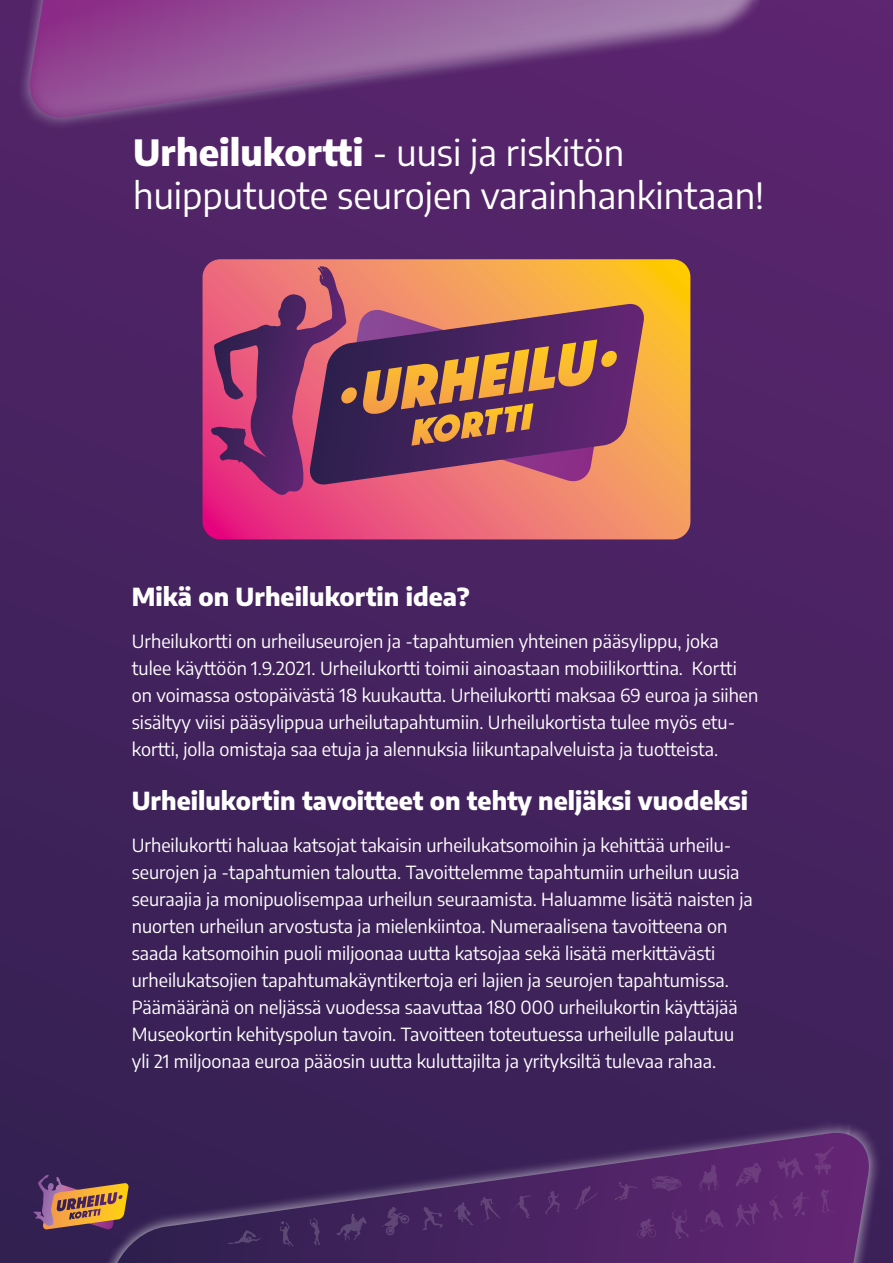
<style>
.page{position:relative;width:893px;height:1263px;background:#fff}
.page>*{position:absolute;margin:0;border:0;box-sizing:border-box;transform-origin:0 0}
.t1{font:100 condensed 36px/43.2px "Encode Sans";color:#fff}
.t2{font:100 condensed 24.75px "Encode Sans";color:#fff}
.t3{font:100 condensed 18px/27px "Encode Sans";color:#fff}
</style>
<div class="page">
<div style="left:0;top:0;width:893px;height:1263px;background:linear-gradient(to bottom,#5b256f,#332052)"></div>
<div style="left:7px;top:0;width:818px;height:140px;background:#55246b"></div>
<svg style="left:26px;top:0;width:779px;height:121px;background:#7b4386"></svg>
<div style="left:46px;top:1110px;width:847px;height:153px;background:#3a2157"></div>
<svg style="left:117px;top:1133px;width:755px;height:130px;background:#44255e"></svg>
<svg style="left:227px;top:1146px;width:609px;height:100px;background:#4c2764"></svg>
<svg style="left:34px;top:1175px;width:95px;height:55px;background:#916352"></svg>
<svg style="left:203px;top:259px;width:487px;height:280px;background:#ef7f61"></svg>
<svg style="left:617px;top:304px;width:28px;height:182px;background:#b16963"></svg>
<svg style="left:211px;top:267px;width:406px;height:231px;background:#9f5663"></svg>
<h1 class="t1" style="left:133px;top:129px;width:632px">Urheilukortti - uusi ja riskitön huipputuote seurojen varainhankintaan!</h1>
<h2 class="t2" style="left:132px;top:580px;width:339px">Mikä on Urheilukortin idea?</h2>
<p class="t3" style="left:132px;top:627px;width:628px">Urheilukortti on urheiluseurojen ja -tapahtumien yhteinen pääsylippu, joka tulee käyttöön 1.9.2021. Urheilukortti toimii ainoastaan mobiilikorttina. Kortti on voimassa ostopäivästä 18 kuukautta. Urheilukortti maksaa 69 euroa ja siihen sisältyy viisi pääsylippua urheilutapahtumiin. Urheilukortista tulee myös etu&shy;kortti, jolla omistaja saa etuja ja alennuksia liikuntapalveluista ja tuotteista.</p>
<h2 class="t2" style="left:132px;top:784px;width:618px">Urheilukortin tavoitteet on tehty neljäksi vuodeksi</h2>
<p class="t3" style="left:132px;top:831px;width:623px">Urheilukortti haluaa katsojat takaisin urheilukatsomoihin ja kehittää urheilu&shy;seurojen ja -tapahtumien taloutta. Tavoittelemme tapahtumiin urheilun uusia seuraajia ja monipuolisempaa urheilun seuraamista. Haluamme lisätä naisten ja nuorten urheilun arvostusta ja mielenkiintoa. Numeraalisena tavoitteena on saada katsomoihin puoli miljoonaa uutta katsojaa sekä lisätä merkittävästi urheilukatsojien tapahtumakäyntikertoja eri lajien ja seurojen tapahtumissa.<br>Päämääränä on neljässä vuodessa saavuttaa 180 000 urheilukortin käyttäjää Museokortin kehityspolun tavoin. Tavoitteen toteutuessa urheilulle palautuu yli 21 miljoonaa euroa pääosin uutta kuluttajilta ja yrityksiltä tulevaa rahaa.</p>
</div>
